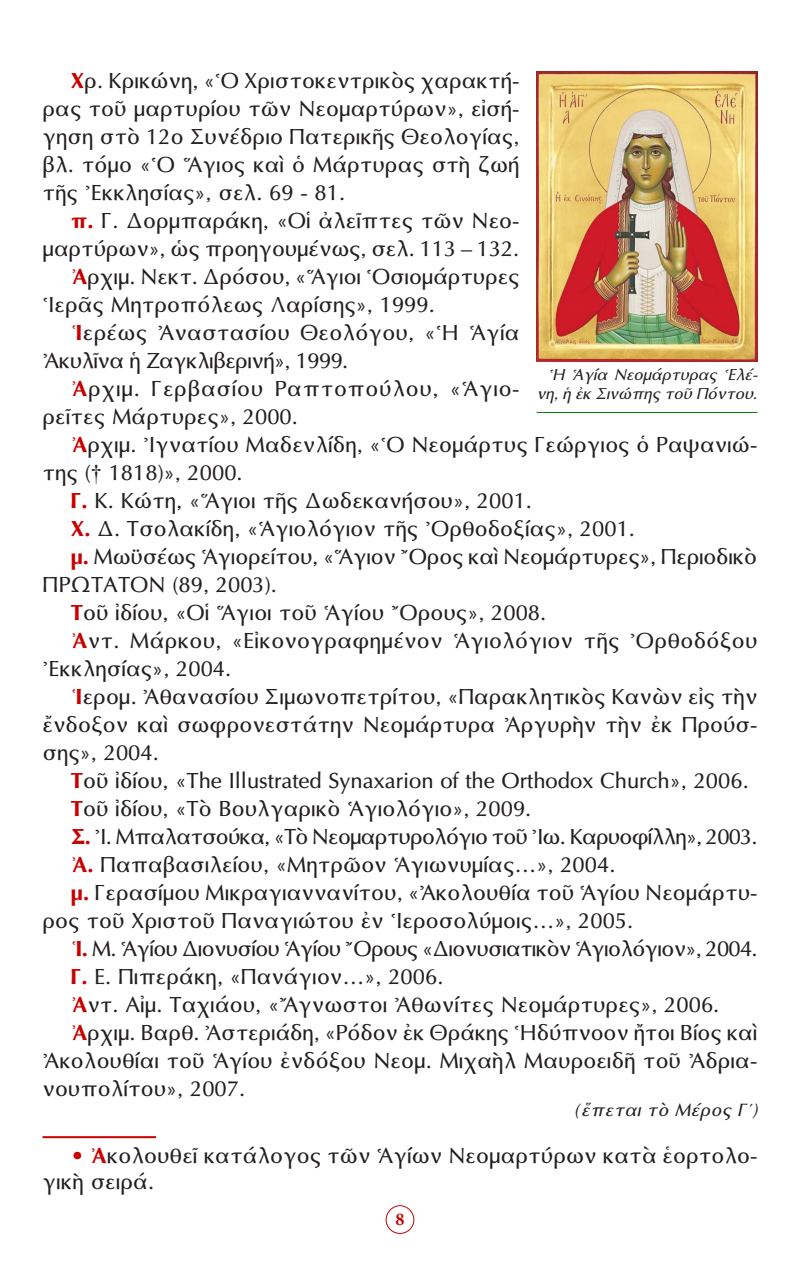
<style>
.page{position:relative;width:800px;height:1270px;background:#fff}
.page>*{position:absolute;margin:0;border:0;box-sizing:border-box;transform-origin:0 0}
.t1{font:22px/28px "CTOS Optima Roman Test 2";color:#231f20}
.t2{font:22px "CTOS Optima Roman Test 2";letter-spacing:-.035em;color:#231f20}
.t3{font:22px "CTOS Optima Roman Test 2";letter-spacing:-.04em;color:#231f20}
.t4{font:22px/28px "CTOS Optima Roman Test 2";letter-spacing:.03em;color:#231f20}
.t5{font:18px "CTOS Optima Oblique Test 1";letter-spacing:.02em;color:#231f20}
.t6{font:700 18px "Minion Pro";color:#c80000}
.lez{font:16px/19.2px "CTOS Optima Oblique Test 1";letter-spacing:-.01em;color:#231f20;text-align:right}
.s1{font-family:"CTOS Optima Bold Test 2";color:#c80000}
.s2{font-family:"CTOS New Times Roman Test 1"}
.s3{color:#c80000}
</style>
<div class="page">
<div style="left:300px;top:1197px;width:123px;height:48px;border:1px solid #fff;border-radius:50%"></div>
<div style="left:386px;top:1205px;width:28px;height:29px;border:1px solid #c80000;border-radius:50%"></div>
<img style="left:536px;top:71px;width:221px;height:290px">
<hr style="left:536px;top:412px;width:221px;height:1px;background:#070">
<hr style="left:42px;top:1136px;width:114px;height:2px;background:#c80000">
<p class="t1" style="left:42px;top:67px;width:478px;text-align:justify;text-indent:28px"><span class="s1">Χ</span>ρ. Κρικώνη, «Ὁ Χριστοκεντρικὸς χαρακτή&shy;ρας τοῦ μαρτυρίου τῶν Νεομαρτύρων», εἰσή&shy;γηση στὸ 12ο Συνέδριο Πατερικῆς Θεολογίας, βλ. τόμο «Ὁ Ἅγιος καὶ ὁ Μάρτυρας στὴ ζωή τῆς Ἐκκλησίας», σελ. 69 - 81.</p>
<p class="t1" style="left:42px;top:207px;width:478px;text-align:right"><span class="s1">π.</span> Γ. Δορμπαράκη, «Οἱ ἀλεῖπτες τῶν Νεο&shy;μαρτύρων», ὡς προηγουμένως, σελ. 113 – 132.</p>
<p class="t1" style="left:42px;top:263px;width:478px;text-indent:28px"><span class="s1">Ἀ</span>ρχιμ. Νεκτ. Δρόσου, «Ἅγιοι Ὁσιομάρτυρες<br>Ἱερᾶς Μητροπόλεως Λαρίσης», 1999.</p>
<p class="t1" style="left:42px;top:319px;width:478px;text-indent:28px"><span class="s1">Ἱ</span>ερέως Ἀναστασίου Θεολόγου, «Ἡ Ἁγία<br>Ἀκυλῖνα ἡ Ζαγκλιβερινή», 1999.</p>
<p class="t4" style="left:42px;top:375px;width:478px;text-indent:28px"><span class="s1">Ἀ</span>ρχιμ. Γερβασίου Ραπτοπούλου, «Ἁγιο&shy;ρεῖτες Μάρτυρες», 2000.</p>
<p class="t1" style="left:42px;top:431px;width:716px;text-indent:28px"><span class="s1">Ἀ</span>ρχιμ. Ἰγνατίου Μαδενλίδη, «Ὁ Νεομάρτυς Γεώργιος ὁ Ραψανιώ&shy;της (<span class="s2">†</span> 1818)», 2000.</p>
<p class="t1" style="left:71px;top:487px;width:462px"><span class="s1">Γ.</span> Κ. Κώτη, «Ἅγιοι τῆς Δωδεκανήσου», 2001.</p>
<p class="t1" style="left:71px;top:515px;width:565px"><span class="s1">Χ.</span> Δ. Τσολακίδη, «Ἁγιολόγιον τῆς Ὀρθοδοξίας», 2001.</p>
<p class="t1" style="left:42px;top:543px;width:715px;text-indent:28px"><span class="s1">μ.</span> Μωϋσέως Ἁγιορείτου, «Ἅγιον Ὄρος καὶ Νεομάρτυρες», Περιοδικὸ<br>ΠΡΩΤΑΤΟΝ (89, 2003).</p>
<p class="t1" style="left:71px;top:599px;width:477px"><span class="s1">Τ</span>οῦ ἰδίου, «Οἱ Ἅγιοι τοῦ Ἁγίου Ὄρους», 2008.</p>
<p class="t1" style="left:42px;top:627px;width:716px;text-indent:28px"><span class="s1">Ἀ</span>ντ. Μάρκου, «Εἰκονογραφημένον Ἁγιολόγιον τῆς Ὀρθοδόξου<br>Ἐκκλησίας», 2004.</p>
<p class="t1" style="left:42px;top:683px;width:716px;text-align:justify;text-indent:28px"><span class="s1">Ἱ</span>ερομ. Ἀθανασίου Σιμωνοπετρίτου, «Παρακλητικὸς Κανὼν εἰς τὴν ἔνδοξον καὶ σωφρονεστάτην Νεομάρτυρα Ἀργυρὴν τὴν ἐκ Προύσ&shy;σης», 2004.</p>
<p class="t1" style="left:71px;top:767px;width:679px"><span class="s1">Τ</span>οῦ ἰδίου, «The I llustrated Synaxarion of the Orthodox Church», 2006.</p>
<p class="t1" style="left:71px;top:795px;width:462px"><span class="s1">Τ</span>οῦ ἰδίου, «Τὸ Βουλγαρικὸ Ἁγιολόγιο», 2009.</p>
<p class="t3" style="left:71px;top:824px;width:688px"><span class="s1">Σ.</span> Ἰ. Μπαλατσούκα, «Τὸ Νεομαρτυρολόγιο τοῦ Ἰω. Καρυοφίλλη», 2003.</p>
<p class="t1" style="left:71px;top:851px;width:546px"><span class="s1">Ἀ.</span> Παπαβασιλείου, «Μητρῶον Ἁγιωνυμίας…», 2004.</p>
<p class="t1" style="left:42px;top:879px;width:716px;text-indent:28px"><span class="s1">μ.</span> Γερασίμου Μικραγιαννανίτου, «Ἀκολουθία τοῦ Ἁγίου Νεομάρτυ&shy;ρος τοῦ Χριστοῦ Παναγιώτου ἐν Ἱεροσολύμοις…», 2005.</p>
<p class="t2" style="left:71px;top:936px;width:688px"><span class="s1">Ἱ.</span> Μ. Ἁγίου Διονυσίου Ἁγίου Ὄρους «Διονυσιατικὸν Ἁγιολόγιον», 2004.</p>
<p class="t1" style="left:71px;top:963px;width:374px"><span class="s1">Γ.</span> Ε. Πιπεράκη, «Πανάγιον…», 2006.</p>
<p class="t1" style="left:71px;top:991px;width:650px"><span class="s1">Ἀ</span>ντ. Αἰμ. Ταχιάου, «Ἄγνωστοι Ἀθωνίτες Νεομάρτυρες», 2006.</p>
<p class="t1" style="left:42px;top:1019px;width:716px;text-align:justify;text-indent:28px"><span class="s1">Ἀ</span>ρχιμ. Βαρθ. Ἀστεριάδη, «Ρόδον ἐκ Θράκης Ἡδύπνοον ἤτοι Βίος καὶ Ἀκολουθίαι τοῦ Ἁγίου ἐνδόξου Νεομ. Μιχαὴλ Μαυροειδῆ τοῦ Ἀδρια&shy;νουπολίτου», 2007.</p>
<p class="t5" style="left:574px;top:1099px;width:185px">(ἕπεται τὸ Μέρος Γ´)</p>
<p class="t1" style="left:42px;top:1143px;width:716px;line-height:26px;text-indent:28px"><span class="s3">•</span> <span class="s1">Ἀ</span>κολουθεῖ κατάλογος τῶν Ἁγίων Νεομαρτύρων κατὰ ἑορτολο&shy;γικὴ σειρά.</p>
<p class="t6" style="left:395px;top:1207px;width:10px">8</p>
<p class="lez" style="left:536px;top:365px;width:222px">Ἡ Ἁγία Νεομάρτυρας Ἑλέ&shy;νη, ἡ ἐκ Σινώπης τοῦ Πόντου.</p>
</div>
